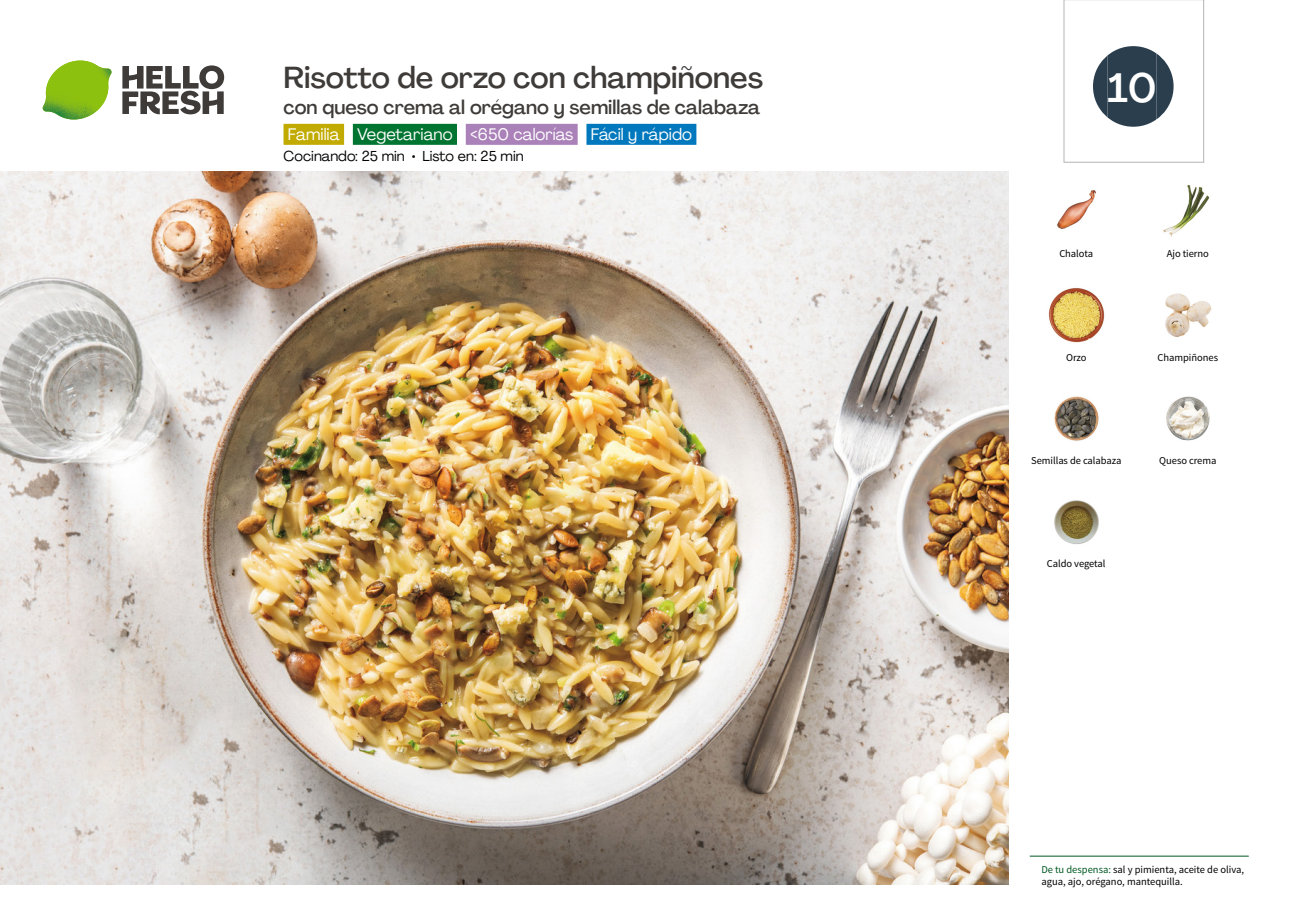
<style>
.page{position:relative;width:1289px;height:919px;background:#fff}
.page>*{position:absolute;margin:0;border:0;box-sizing:border-box;transform-origin:0 0}
.t1{font:500 40.5px "Agrandir";color:#fff}
.t2{font:500 30px "Agrandir";color:#3e3b39}
.t3{font:500 19.5px "Agrandir";color:#3e3b39}
.t4{font:16.5px "Agrandir";color:#fff}
.t5{font:14.25px "Agrandir";color:#000}
.t6{font:10.5px/12px "Source Sans Pro";letter-spacing:-.005em;color:#000}
.s1{color:#005923}
</style>
<div class="page">
<svg style="left:122px;top:65px;width:102px;height:49px"></svg>
<svg style="left:43px;top:60px;width:69px;height:60px"></svg>
<img style="left:46px;top:61px;width:34px;height:39px">
<img style="left:0;top:172px;width:1008px;height:712px">
<div style="left:283px;top:124px;width:61px;height:21px;background:#c2ab00"></div>
<div style="left:353px;top:124px;width:104px;height:21px;background:#007531"></div>
<div style="left:466px;top:124px;width:111px;height:21px;background:#aa81b9"></div>
<div style="left:586px;top:124px;width:110px;height:21px;background:#0078bd"></div>
<hr style="left:1029px;top:855px;width:219px;height:1px;background:#005923">
<img style="left:1057px;top:190px;width:39px;height:40px">
<img style="left:1163px;top:185px;width:47px;height:52px">
<img style="left:1165px;top:293px;width:47px;height:44px">
<img style="left:1048px;top:288px;width:56px;height:55px">
<img style="left:1166px;top:396px;width:44px;height:45px">
<img style="left:1054px;top:396px;width:45px;height:45px">
<img style="left:1054px;top:500px;width:45px;height:44px">
<svg style="left:1063px;top:0;width:141px;height:163px"></svg>
<h2 class="t2" style="left:283px;top:59px;width:481px">Risotto de orzo con champiñones</h2>
<h3 class="t3" style="left:283px;top:95px;width:478px">con queso crema al orégano y semillas de calabaza</h3>
<h3 class="t4" style="left:288px;top:124px;width:405px">Familia Vegetariano &lt;650 calorías Fácil y rápido</h3>
<h3 class="t5" style="left:283px;top:147px;width:242px">Cocinando: 25 min • Listo en: 25 min</h3>
<h1 class="t1" style="left:1107px;top:63px;width:51px">10</h1>
<p class="t6" style="left:1059px;top:247px;width:35px">Chalota</p>
<p class="t6" style="left:1166px;top:247px;width:44px">Ajo tierno</p>
<p class="t6" style="left:1066px;top:352px;width:22px">Orzo</p>
<p class="t6" style="left:1157px;top:352px;width:62px">Champiñones</p>
<p class="t6" style="left:1031px;top:454px;width:92px">Semillas de calabaza</p>
<p class="t6" style="left:1159px;top:454px;width:59px">Queso crema</p>
<p class="t6" style="left:1046px;top:558px;width:60px">Caldo vegetal</p>
<p class="t6" style="left:1041px;top:863px;width:204px"><span class="s1">De tu despensa:</span> sal y pimienta, aceite de oliva, agua, ajo, orégano, mantequilla.</p>
</div>
